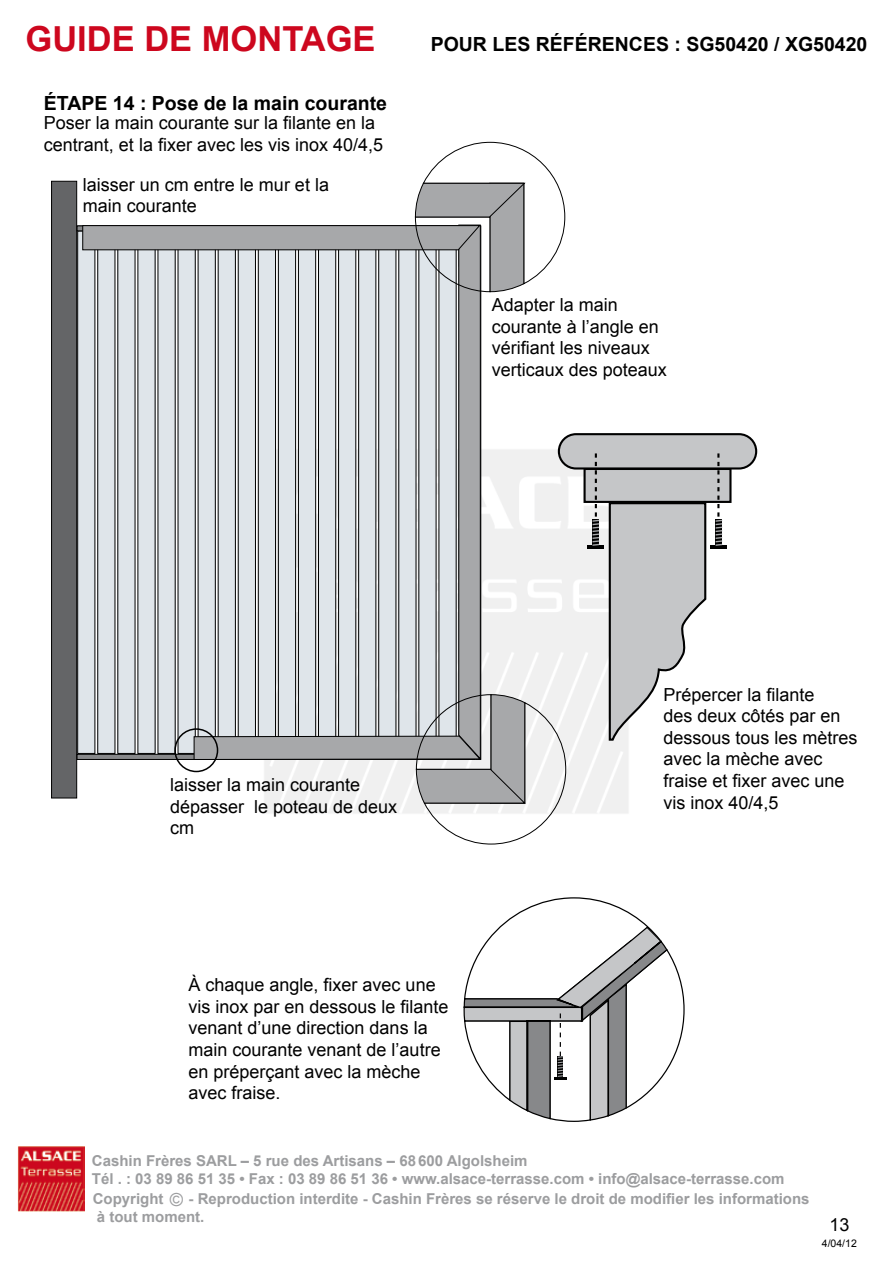
<style>
.page{position:relative;width:893px;height:1263px;background:#fff}
.page>*{position:absolute;margin:0;border:0;box-sizing:border-box;transform-origin:0 0}
.t1{font:700 34.5px "Arial";color:#cd071e}
.t2{font:700 19.5px "Arial";color:#000}
.t3{font:18px/21.6px "Arial";color:#000}
.t4{font:18px "Arial";color:#9c9d9f}
.t5{font:700 15px/18px "Arial";color:#9c9d9f}
.t6{font:10.5px "Arial";color:#000}
</style>
<div class="page">
<img style="left:567px;top:467px;width:61px;height:346px">
<img style="left:17px;top:1146px;width:67px;height:66px">
<div style="left:51px;top:181px;width:26px;height:617px;background:#646567;border:1px solid #000"></div>
<div style="left:77px;top:226px;width:398px;height:5px;background:#87888a"></div>
<div style="left:78px;top:231px;width:17px;height:522px;background:#dfe5ea"></div>
<div style="left:77px;top:231px;width:18px;height:523px;border:1px solid #000"></div>
<svg style="left:82px;top:141px;width:485px;height:704px"></svg>
<div style="left:174px;top:728px;width:44px;height:44px;border:2px solid #000;border-radius:50%"></div>
<div style="left:585px;top:469px;width:145px;height:33px;background:#c5c6c8"></div>
<div style="left:583px;top:468px;width:148px;height:35px;border:2px solid #000"></div>
<svg style="left:608px;top:501px;width:99px;height:241px"></svg>
<div style="left:559px;top:434px;width:197px;height:34px;background:#c5c6c8;border-radius:17px"></div>
<div style="left:558px;top:433px;width:199px;height:36px;border:2px solid #000;border-radius:17px"></div>
<hr style="left:587px;top:546px;width:17px;height:3px;background:#000">
<svg style="left:592px;top:453px;width:7px;height:93px"></svg>
<hr style="left:710px;top:546px;width:17px;height:3px;background:#000">
<svg style="left:716px;top:453px;width:6px;height:93px"></svg>
<svg style="left:501px;top:897px;width:184px;height:225px"></svg>
<svg style="left:463px;top:925px;width:205px;height:196px"></svg>
<h1 class="t1" style="left:26px;top:16px;width:352px">GUIDE DE MONTAGE</h1>
<p class="t2" style="left:431px;top:31px;width:438px">POUR LES RÉFÉRENCES : SG50420 / XG50420</p>
<p class="t2" style="left:44px;top:90px;width:38px">ÉTAPE</p>
<p class="t2" style="left:113px;top:90px;width:276px">14 : Pose de la main courante</p>
<p class="t3" style="left:44px;top:112px;width:341px">Poser la main courante sur la filante en la centrant, et la fixer avec les vis inox 40/4,5</p>
<p class="t3" style="left:83px;top:174px;width:248px">laisser un cm entre le mur et la main courante</p>
<p class="t3" style="left:492px;top:294px;width:177px">Adapter la main courante à l’angle en vérifiant les niveaux verticaux des poteaux</p>
<p class="t3" style="left:170px;top:774px;width:229px">laisser la main courante dépasser le poteau de deux cm</p>
<p class="t3" style="left:189px;top:974px;width:262px">À chaque angle, fixer avec une vis inox par en dessous le filante venant d’une direction dans la main courante venant de l’autre en préperçant avec la mèche avec fraise.</p>
<p class="t3" style="left:663px;top:684px;width:196px">Prépercer la filante<br>des deux côtés par en dessous tous les mètres avec la mèche avec fraise et fixer avec une vis inox 40/4,5</p>
<p class="t5" style="left:92px;top:1152px;width:694px">Cashin Frères SARL – 5 rue des Artisans – 68600 Algolsheim<br>Tél . : 03 89 86 51 35 • Fax : 03 89 86 51 36 • www.alsace-terrasse.com • info@alsace-terrasse.com</p>
<p class="t5" style="left:93px;top:1190px;width:72px">Copyright</p>
<p class="t5" style="left:97px;top:1190px;width:714px;text-indent:92px">- Reproduction interdite - Cashin Frères se réserve le droit de modifier les informations à tout moment.</p>
<p class="t4" style="left:170px;top:1188px;width:15px">©</p>
<p class="t3" style="left:829px;top:1213px;width:22px">13</p>
<p class="t6" style="left:822px;top:1236px;width:37px">4/04/12</p>
</div>
